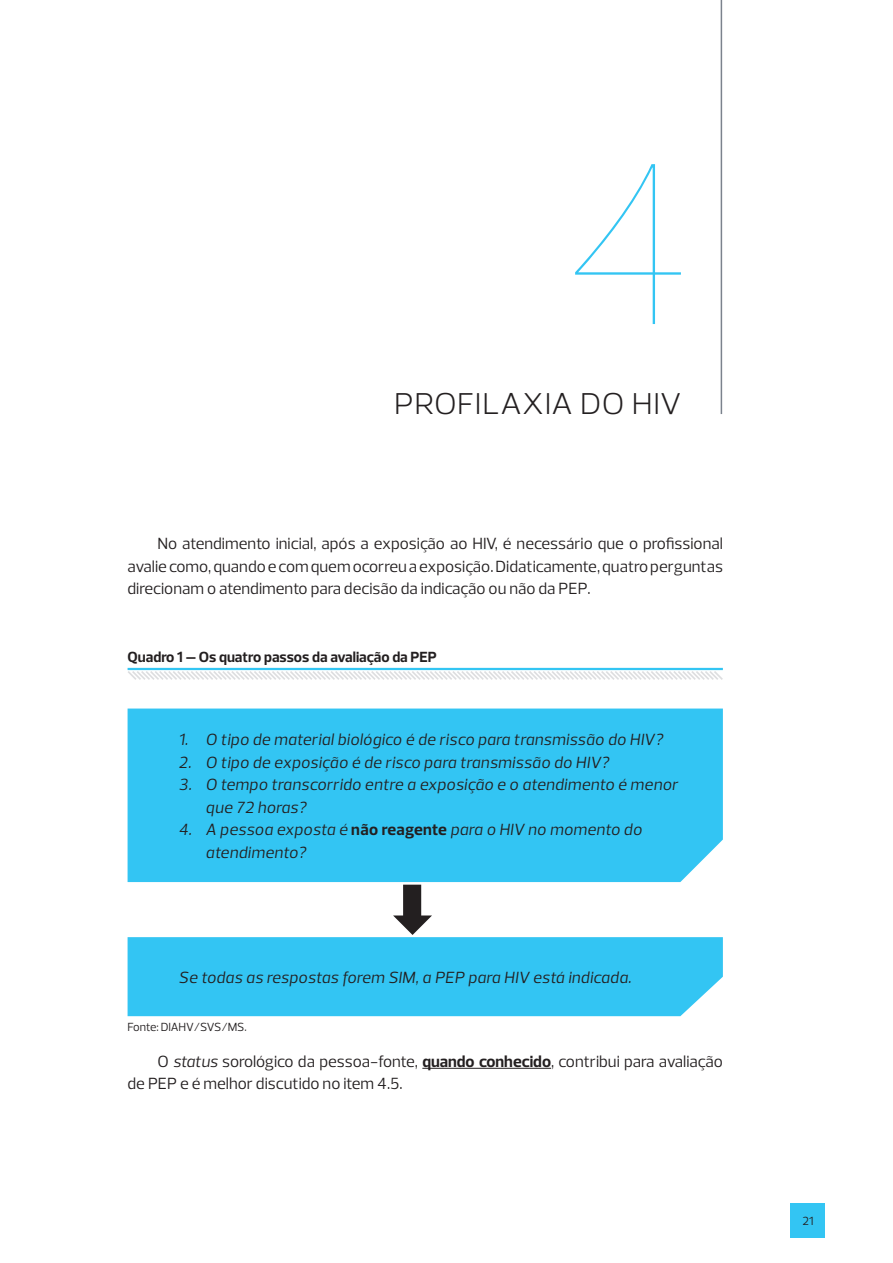
<style>
.page{position:relative;width:893px;height:1263px;background:#fff}
.page>*{position:absolute;margin:0;border:0;box-sizing:border-box;transform-origin:0 0}
.t1{font:100 235.2px "Prelo";color:#33c5f3}
.t2{font:300 36px "Prelo";color:#231f20}
.t3{font:16.5px/22.5px "Prelo";color:#231f20;text-align:justify}
.t4{font:italic 16.5px/22.5px "Prelo";letter-spacing:.02em;color:#231f20}
.t5{font:700 15px "Prelo";color:#231f20}
.t6{font:12px "Prelo";letter-spacing:-.015em;color:#231f20}
.s1{font-weight:700;font-style:normal}
.s2{font-style:italic}
.s3{font-weight:700}
</style>
<div class="page">
<hr style="left:128px;top:668px;width:595px;height:2px;background:#33c5f3">
<svg style="left:127px;top:669px;width:596px;height:11px"></svg>
<hr style="left:422px;top:1068px;width:129px;height:1px;background:#231f20">
<div style="left:128px;top:708px;width:595px;height:174px;background:#33c5f3"></div>
<div style="left:128px;top:937px;width:595px;height:79px;background:#33c5f3"></div>
<svg style="left:393px;top:885px;width:39px;height:50px"></svg>
<div style="left:791px;top:1203px;width:34px;height:34px;background:#33c5f3"></div>
<hr style="left:721px;top:0;width:1px;height:414px;background:#7b828d">
<h1 class="t1" style="left:559px;top:101px;width:140px">4</h1>
<h2 class="t2" style="left:394px;top:380px;width:289px">PROFILAXIA DO HIV</h2>
<p class="t3" style="left:128px;top:532px;width:597px;text-indent:30px">No atendimento inicial, após a exposição ao HIV, é necessário que o profissional avalie como, quando e com quem ocorreu a exposição. Didaticamente, quatro perguntas direcionam o atendimento para decisão da indicação ou não da PEP.</p>
<p class="t5" style="left:128px;top:647px;width:311px">Quadro 1 – Os quatro passos da avaliação da PEP</p>
<p class="t4" style="left:179px;top:728px;width:486px">1. O tipo de material biológico é de risco para transmissão do HIV?</p>
<p class="t4" style="left:179px;top:751px;width:432px">2. O tipo de exposição é de risco para transmissão do HIV?</p>
<p class="t4" style="left:206px;top:773px;width:474px;text-indent:-27px">3. O tempo transcorrido entre a exposição e o atendimento é menor que 72 horas?</p>
<p class="t4" style="left:206px;top:818px;width:438px;text-indent:-27px">4. A pessoa exposta é <span class="s1">não reagente</span> para o HIV no momento do atendimento?</p>
<p class="t4" style="left:179px;top:966px;width:454px">Se todas as respostas forem SIM, a PEP para HIV está indicada.</p>
<p class="t6" style="left:128px;top:1019px;width:121px">Fonte: DIAHV/SVS/MS.</p>
<p class="t3" style="left:128px;top:1050px;width:597px;text-indent:30px">O <span class="s2">status</span> sorológico da pessoa-fonte, <span class="s3">quando conhecido</span>, contribui para avaliação de PEP e é melhor discutido no item 4.5.</p>
<p class="t6" style="left:802px;top:1213px;width:12px">21</p>
</div>
